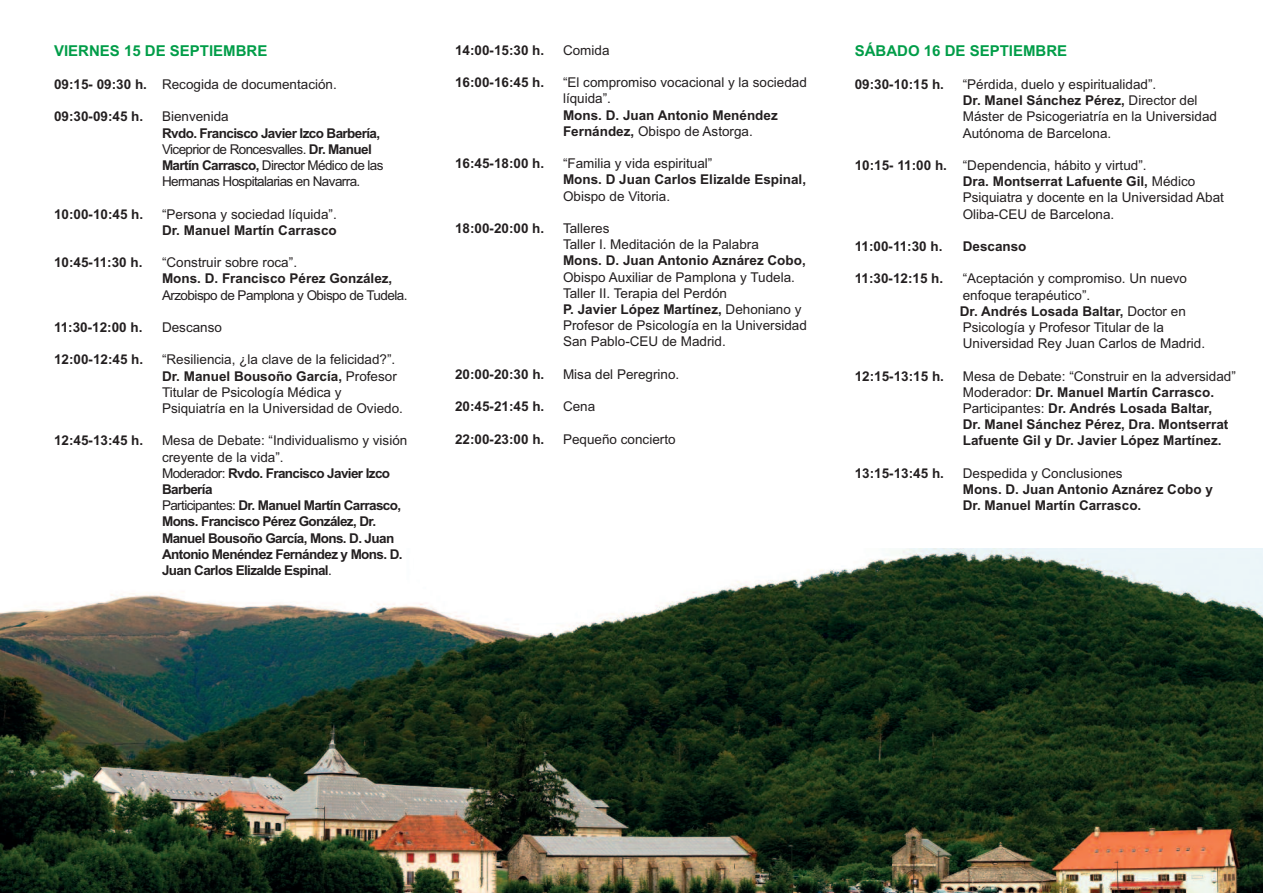
<style>
.page{position:relative;width:1263px;height:893px;background:#fff}
.page>*{position:absolute;margin:0;border:0;box-sizing:border-box;transform-origin:0 0}
.t1{font:700 15px "Arial";color:#009d48}
.t2{font:13.5px/16.2px "Arial";color:#231f20}
.t3{font:700 13.5px/16.2px "Arial";color:#231f20}
.t4{font:700 13.5px/16.2px "Arial";letter-spacing:-.045em;color:#231f20}
.t5{font:13.5px/16.2px "Arial";letter-spacing:-.045em;color:#231f20}
.t6{font:13.5px "Arial";letter-spacing:-.04em;color:#231f20}
.s1{font-weight:700}
.s2{font-weight:400}
</style>
<div class="page">
<img style="left:0;top:548px;width:1263px;height:345px">
<p class="t1" style="left:54px;top:42px;width:215px">VIERNES 15 DE SEPTIEMBRE</p>
<p class="t2" style="left:54px;top:76px;width:284px"><span class="s1">09:15- 09:30 h.</span> Recogida de documentación.</p>
<p class="t3" style="left:54px;top:109px;width:91px">09:30-09:45 h.</p>
<p class="t2" style="left:162px;top:109px;width:68px">Bienvenida</p>
<p class="t5" style="left:162px;top:125px;width:223px"><span class="s1">Rvdo. Francisco Javier Izco Barbería, </span>Viceprior de Roncesvalles. <span class="s1">Dr. Manuel Martín Carrasco,</span> Director Médico de las Hermanas Hospitalarias en Navarra.</p>
<p class="t3" style="left:54px;top:206px;width:91px">10:00-10:45 h.</p>
<p class="t2" style="left:162px;top:206px;width:176px">“Persona y sociedad líquida”.</p>
<p class="t3" style="left:162px;top:222px;width:176px">Dr. Manuel Martín Carrasco</p>
<p class="t3" style="left:54px;top:254px;width:90px">10:45-11:30 h.</p>
<p class="t2" style="left:162px;top:254px;width:137px">“Construir sobre roca”.</p>
<p class="t3" style="left:162px;top:271px;width:232px">Mons. D. Francisco Pérez González,</p>
<p class="t6" style="left:162px;top:287px;width:247px">Arzobispo de Pamplona y Obispo de Tudela.</p>
<p class="t3" style="left:54px;top:319px;width:90px">11:30-12:00 h.</p>
<p class="t2" style="left:162px;top:319px;width:62px">Descanso</p>
<p class="t3" style="left:54px;top:352px;width:91px">12:00-12:45 h.</p>
<p class="t2" style="left:162px;top:352px;width:242px">“Resiliencia, ¿la clave de la felicidad?”.<br><span class="s1">Dr. Manuel Bousoño García,</span> Profesor Titular de Psicología Médica y Psiquiatría en la Universidad de Oviedo.</p>
<p class="t3" style="left:54px;top:433px;width:91px">12:45-13:45 h.</p>
<p class="t4" style="left:162px;top:433px;width:247px"><span class="s2">Mesa de Debate: “Individualismo y visión creyente de la vida”.<br>Moderador:</span> Rvdo. Francisco Javier Izco Barbería<br><span class="s2">Participantes:</span> Dr. Manuel Martín Carrasco, Mons. Francisco Pérez González, Dr.<br>Manuel Bousoño García, Mons. D. Juan Antonio Menéndez Fernández y Mons. D.<br>Juan Carlos Elizalde Espinal<span class="s2">.</span></p>
<p class="t3" style="left:455px;top:42px;width:91px">14:00-15:30 h.</p>
<p class="t2" style="left:563px;top:42px;width:48px">Comida</p>
<p class="t3" style="left:455px;top:74px;width:91px">16:00-16:45 h.</p>
<p class="t2" style="left:563px;top:74px;width:245px">“El compromiso vocacional y la sociedad líquida”.</p>
<p class="t3" style="left:563px;top:107px;width:216px">Mons. D. Juan Antonio Menéndez<br>Fernández, <span class="s2">Obispo de Astorga.</span></p>
<p class="t3" style="left:455px;top:155px;width:91px">16:45-18:00 h.</p>
<p class="t2" style="left:563px;top:155px;width:151px">“Familia y vida espiritual”</p>
<p class="t3" style="left:563px;top:172px;width:245px">Mons. D Juan Carlos Elizalde Espinal,</p>
<p class="t2" style="left:563px;top:188px;width:109px">Obispo de Vitoria.</p>
<p class="t3" style="left:455px;top:220px;width:91px">18:00-20:00 h.</p>
<p class="t2" style="left:563px;top:220px;width:197px">Talleres<br>Taller I. Meditación de la Palabra</p>
<p class="t3" style="left:563px;top:253px;width:244px">Mons. D. Juan Antonio Aznárez Cobo,</p>
<p class="t2" style="left:563px;top:269px;width:245px">Obispo Auxiliar de Pamplona y Tudela.<br>Taller II. Terapia del Perdón<br><span class="s1">P. Javier López Martínez,</span> Dehoniano y Profesor de Psicología en la Universidad San Pablo-CEU de Madrid.</p>
<p class="t3" style="left:455px;top:366px;width:91px">20:00-20:30 h.</p>
<p class="t2" style="left:563px;top:366px;width:118px">Misa del Peregrino.</p>
<p class="t3" style="left:455px;top:398px;width:91px">20:45-21:45 h.</p>
<p class="t2" style="left:563px;top:398px;width:34px">Cena</p>
<p class="t3" style="left:455px;top:431px;width:91px">22:00-23:00 h.</p>
<p class="t2" style="left:563px;top:431px;width:114px">Pequeño concierto</p>
<p class="t1" style="left:855px;top:42px;width:214px">SÁBADO 16 DE SEPTIEMBRE</p>
<p class="t3" style="left:855px;top:76px;width:91px">09:30-10:15 h.</p>
<p class="t2" style="left:963px;top:76px;width:256px">“Pérdida, duelo y espiritualidad”.<br><span class="s1">Dr. Manel Sánchez Pérez,</span> Director del Máster de Psicogeriatría en la Universidad Autónoma de Barcelona.</p>
<p class="t2" style="left:963px;top:157px;width:263px;text-indent:-108px"><span class="s1">10:15- 11:00 h.</span> “Dependencia, hábito y virtud”.<br><span class="s1">Dra. Montserrat Lafuente Gil,</span> Médico Psiquiatra y docente en la Universidad Abat Oliba-CEU de Barcelona.</p>
<p class="t3" style="left:855px;top:238px;width:89px">11:00-11:30 h.</p>
<p class="t3" style="left:963px;top:238px;width:65px">Descanso</p>
<p class="t3" style="left:855px;top:271px;width:90px">11:30-12:15 h.</p>
<p class="t2" style="left:960px;top:271px;width:247px">“Aceptación y compromiso. Un nuevo enfoque terapéutico”.<br><span class="s1">Dr. Andrés Losada Baltar,</span> Doctor en Psicología y Profesor Titular de la Universidad Rey Juan Carlos de Madrid.</p>
<p class="t3" style="left:855px;top:368px;width:91px">12:15-13:15 h.</p>
<p class="t3" style="left:963px;top:368px;width:275px"><span class="s2">Mesa de Debate: “Construir en la adversidad” Moderador:</span> Dr. Manuel Martín Carrasco.<br><span class="s2">Participantes:</span> Dr. Andrés Losada Baltar,<br>Dr. Manel Sánchez Pérez, Dra. Montserrat Lafuente Gil y Dr. Javier López Martínez.</p>
<p class="t3" style="left:855px;top:465px;width:91px">13:15-13:45 h.</p>
<p class="t2" style="left:963px;top:465px;width:161px">Despedida y Conclusiones</p>
<p class="t3" style="left:963px;top:481px;width:252px">Mons. D. Juan Antonio Aznárez Cobo y<br>Dr. Manuel Martín Carrasco.</p>
</div>
